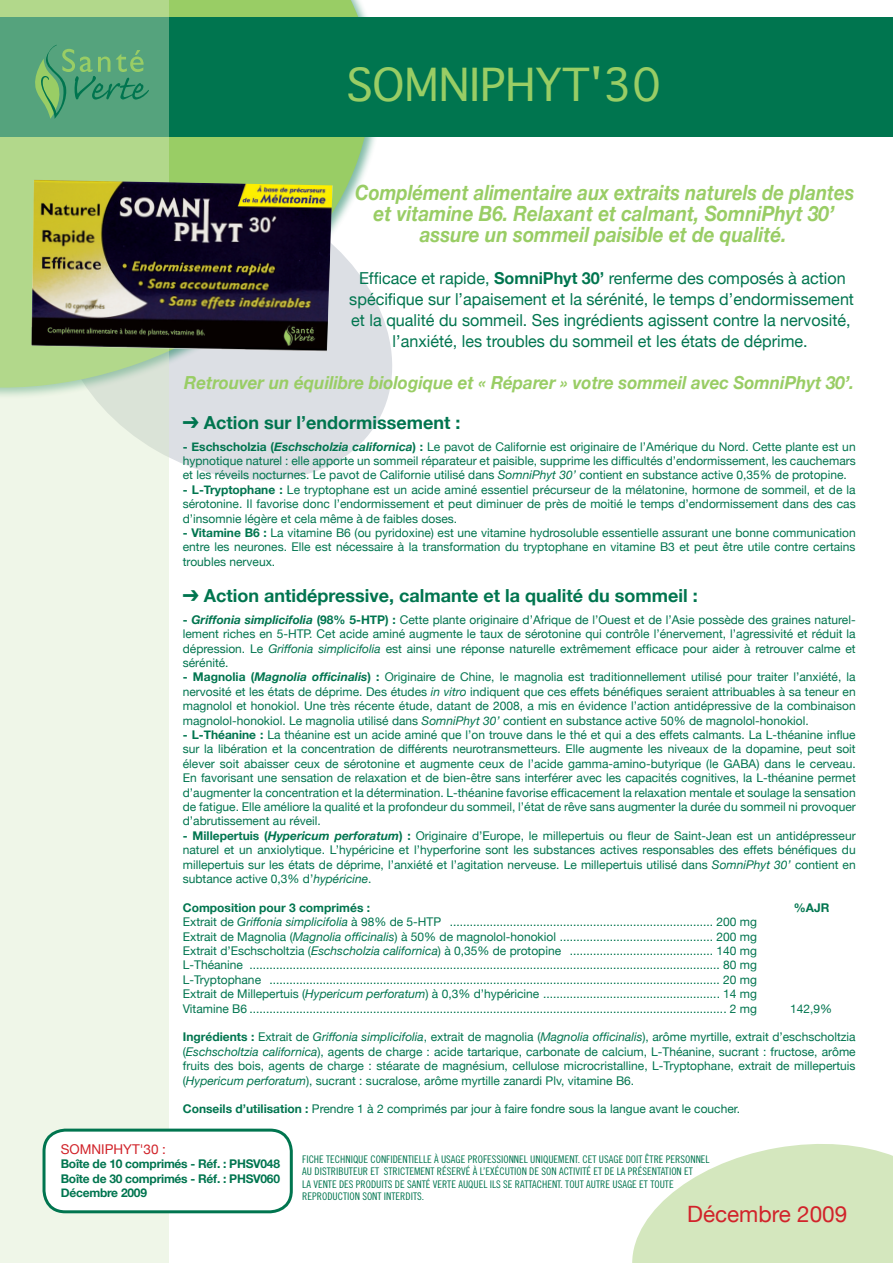
<style>
.page{position:relative;width:893px;height:1263px;background:#fff}
.page>*{position:absolute;margin:0;border:0;box-sizing:border-box;transform-origin:0 0}
.t1{font:43.5px "Geneva";color:#99cd65}
.t2{font:22.5px "Helvetica Neue";color:#d1232a}
.t3{font:italic 700 21px/21px "Helvetica Neue";color:#99cd65;text-align:center;scale:.88 1}
.t4{font:italic 700 21px "Helvetica Neue";color:#99cd65;scale:.9 1}
.t5{font:700 18px "Helvetica Neue";color:#00754f}
.t6{font:italic 700 18px "Helvetica Neue";color:#99cd65;scale:.94 1}
.t7{font:16.5px/21px "Helvetica Neue";color:#00754f;text-align:center}
.t8{font:13.5px "Helvetica Neue";color:#d1232a}
.t9{font:12px/14.4px "Helvetica Neue";color:#00754f;text-align:justify}
.t10{font:700 12px "Helvetica Neue";letter-spacing:-.02em;color:#00754f}
.t11{font:700 12px "Helvetica Neue";color:#00754f}
.t12{font:10.5px/12.6px "Trade Gothic Cond Eighteen";color:#00754f}
.s1{font-weight:700}
.s2{font-weight:700;font-style:italic}
.s3{font-style:italic}
</style>
<div class="page">
<svg style="left:632px;top:1144px;width:261px;height:119px"></svg>
<svg style="left:169px;top:424px;width:207px;height:56px;fill:#dcdfe4"></svg>
<svg style="left:169px;top:0;width:237px;height:424px"></svg>
<div style="left:0;top:17px;width:893px;height:119px;background:#00754f"></div>
<svg style="left:0;top:0;width:169px;height:1263px;background:#dcecd5"></svg>
<svg style="left:32px;top:45px;width:117px;height:74px;background:#57a575"></svg>
<div style="left:44px;top:1130px;width:247px;height:82px;background:#fff;border-radius:21px"></div>
<div style="left:43px;top:1128px;width:250px;height:85px;border:3px solid #00754f;border-radius:21px"></div>
<img style="left:31px;top:180px;width:301px;height:172px">
<svg style="left:183px;top:417px;width:16px;height:11px"></svg>
<p class="t1" style="left:346px;top:58px;width:316px">SOMNIPHYT'30</p>
<p class="t3" style="left:355px;top:182px;width:569px">Complément alimentaire aux extraits naturels de plantes et vitamine B6. Relaxant et calmant, SomniPhyt 30’</p>
<p class="t4" style="left:420px;top:222px;width:409px">assure un sommeil paisible et de qualité.</p>
<p class="t7" style="left:349px;top:268px;width:506px">Efficace et rapide, <span class="s1">SomniPhyt 30’</span> renferme des composés à action spécifique sur l’apaisement et la sérénité, le temps d’endormissement et la qualité du sommeil. Ses ingrédients agissent contre la nervosité, l’anxiété, les troubles du sommeil et les états de déprime.</p>
<p class="t6" style="left:184px;top:372px;width:714px">Retrouver un équilibre biologique et « Réparer » votre sommeil avec SomniPhyt 30’.</p>
<p class="t5" style="left:204px;top:411px;width:258px">Action sur l’endormissement :</p>
<p class="t9" style="left:183px;top:439px;width:674px"><span class="s1">- Eschscholzia (</span><span class="s2">Eschscholzia californica</span><span class="s1">) :</span> Le pavot de Californie est originaire de l’Amérique du Nord. Cette plante est un hypnotique naturel : elle apporte un sommeil réparateur et paisible, supprime les difficultés d’endormissement, les cauchemars et les réveils nocturnes. Le pavot de Californie utilisé dans <span class="s3">SomniPhyt 30’</span> contient en substance active 0,35% de protopine.</p>
<p class="t9" style="left:183px;top:482px;width:674px"><span class="s1">- L-Tryptophane :</span> Le tryptophane est un acide aminé essentiel précurseur de la mélatonine, hormone de sommeil, et de la sérotonine. Il favorise donc l’endormissement et peut diminuer de près de moitié le temps d’endormissement dans des cas d’insomnie légère et cela même à de faibles doses.</p>
<p class="t9" style="left:183px;top:525px;width:674px"><span class="s1">- Vitamine B6 :</span> La vitamine B6 (ou pyridoxine) est une vitamine hydrosoluble essentielle assurant une bonne communication entre les neurones. Elle est nécessaire à la transformation du tryptophane en vitamine B3 et peut être utile contre certains troubles nerveux.</p>
<p class="t5" style="left:204px;top:584px;width:495px">Action antidépressive, calmante et la qualité du sommeil :</p>
<p class="t9" style="left:183px;top:612px;width:674px"><span class="s1">-</span> <span class="s2">Griffonia simplicifolia</span> <span class="s1">(98% 5-HTP) :</span> Cette plante originaire d’Afrique de l’Ouest et de l’Asie possède des graines naturel&shy;lement riches en 5-HTP. Cet acide aminé augmente le taux de sérotonine qui contrôle l’énervement, l’agressivité et réduit la dépression. Le <span class="s3">Griffonia simplicifolia</span> est ainsi une réponse naturelle extrêmement efficace pour aider à retrouver calme et sérénité.</p>
<p class="t9" style="left:183px;top:670px;width:674px"><span class="s1">- Magnolia (</span><span class="s2">Magnolia officinalis</span><span class="s1">) :</span> Originaire de Chine, le magnolia est traditionnellement utilisé pour traiter l’anxiété, la nervosité et les états de déprime. Des études <span class="s3">in vitro</span> indiquent que ces effets bénéfiques seraient attribuables à sa teneur en magnolol et honokiol. Une très récente étude, datant de 2008, a mis en évidence l’action antidépressive de la combinaison magnolol-honokiol. Le magnolia utilisé dans <span class="s3">SomniPhyt 30’</span> contient en substance active 50% de magnolol-honokiol.</p>
<p class="t9" style="left:183px;top:727px;width:674px"><span class="s1">- L-Théanine :</span> La théanine est un acide aminé que l’on trouve dans le thé et qui a des effets calmants. La L-théanine influe sur la libération et la concentration de différents neurotransmetteurs. Elle augmente les niveaux de la dopamine, peut soit élever soit abaisser ceux de sérotonine et augmente ceux de l’acide gamma-amino-butyrique (le GABA) dans le cerveau.<br>En favorisant une sensation de relaxation et de bien-être sans interférer avec les capacités cognitives, la L-théanine permet d’augmenter la concentration et la détermination. L-théanine favorise efficacement la relaxation mentale et soulage la sensation de fatigue. Elle améliore la qualité et la profondeur du sommeil, l’état de rêve sans augmenter la durée du sommeil ni provoquer d’abrutissement au réveil.</p>
<p class="t9" style="left:183px;top:828px;width:674px"><span class="s1">- Millepertuis (</span><span class="s2">Hypericum perforatum</span><span class="s1">) :</span> Originaire d’Europe, le millepertuis ou fleur de Saint-Jean est un antidépresseur naturel et un anxiolytique. L’hypéricine et l’hyperforine sont les substances actives responsables des effets bénéfiques du millepertuis sur les états de déprime, l’anxiété et l’agitation nerveuse. Le millepertuis utilisé dans <span class="s3">SomniPhyt 30’</span> contient en subtance active 0,3% d’<span class="s3">hypéricine</span>.</p>
<p class="t11" style="left:183px;top:900px;width:189px">Composition pour 3 comprimés :</p>
<p class="t10" style="left:794px;top:900px;width:37px">%AJR</p>
<p class="t9" style="left:183px;top:914px;width:576px">Extrait de <span class="s3">Griffonia simplicifolia</span> à 98% de 5-HTP ............................................................................... 200 mg</p>
<p class="t9" style="left:183px;top:929px;width:576px">Extrait de Magnolia (<span class="s3">Magnolia officinalis</span>) à 50% de magnolol-honokiol .............................................. 200 mg</p>
<p class="t9" style="left:183px;top:943px;width:576px">Extrait d’Eschscholtzia (<span class="s3">Eschscholzia californica</span>) à 0,35% de protopine ........................................... 140 mg</p>
<p class="t9" style="left:183px;top:958px;width:576px">L-Théanine ............................................................................................................................................. 80 mg</p>
<p class="t9" style="left:183px;top:972px;width:576px">L-Tryptophane ....................................................................................................................................... 20 mg</p>
<p class="t9" style="left:183px;top:986px;width:576px">Extrait de Millepertuis (<span class="s3">Hypericum perforatum</span>) à 0,3% d’hypéricine ..................................................... 14 mg</p>
<p class="t9" style="left:183px;top:1001px;width:576px">Vitamine B6 ............................................................................................................................................... 2 mg</p>
<p class="t9" style="left:790px;top:1001px;width:44px">142,9%</p>
<p class="t9" style="left:183px;top:1030px;width:674px"><span class="s1">Ingrédients :</span> Extrait de <span class="s3">Griffonia simplicifolia</span>, extrait de magnolia (<span class="s3">Magnolia officinalis</span>), arôme myrtille, extrait d’eschscholtzia (<span class="s3">Eschscholtzia californica</span>), agents de charge : acide tartarique, carbonate de calcium, L-Théanine, sucrant : fructose, arôme fruits des bois, agents de charge : stéarate de magnésium, cellulose microcristalline, L-Tryptophane, extrait de millepertuis (<span class="s3">Hypericum perforatum</span>), sucrant : sucralose, arôme myrtille zanardi Plv, vitamine B6.</p>
<p class="t9" style="left:183px;top:1102px;width:559px"><span class="s1">Conseils d’utilisation :</span> Prendre 1 à 2 comprimés par jour à faire fondre sous la langue avant le coucher.</p>
<p class="t8" style="left:61px;top:1141px;width:107px">SOMNIPHYT'30 :</p>
<p class="t10" style="left:61px;top:1156px;width:221px">Boîte de 10 comprimés - Réf. : PHSV048</p>
<p class="t10" style="left:61px;top:1171px;width:221px">Boîte de 30 comprimés - Réf. : PHSV060</p>
<p class="t10" style="left:61px;top:1185px;width:88px">Décembre 2009</p>
<p class="t12" style="left:302px;top:1152px;width:409px">FICHE TECHNIQUE CONFIDENTIELLE À USAGE PROFESSIONNEL UNIQUEMENT. CET USAGE DOIT ÊTRE PERSONNEL AU DISTRIBUTEUR ET STRICTEMENT RÉSERVÉ À L’EXÉCUTION DE SON ACTIVITÉ ET DE LA PRÉSENTATION ET<br>LA VENTE DES PRODUITS DE SANTÉ VERTE AUQUEL ILS SE RATTACHENT. TOUT AUTRE USAGE ET TOUTE REPRODUCTION SONT INTERDITS.</p>
<p class="t2" style="left:687px;top:1200px;width:162px">Décembre 2009</p>
</div>
